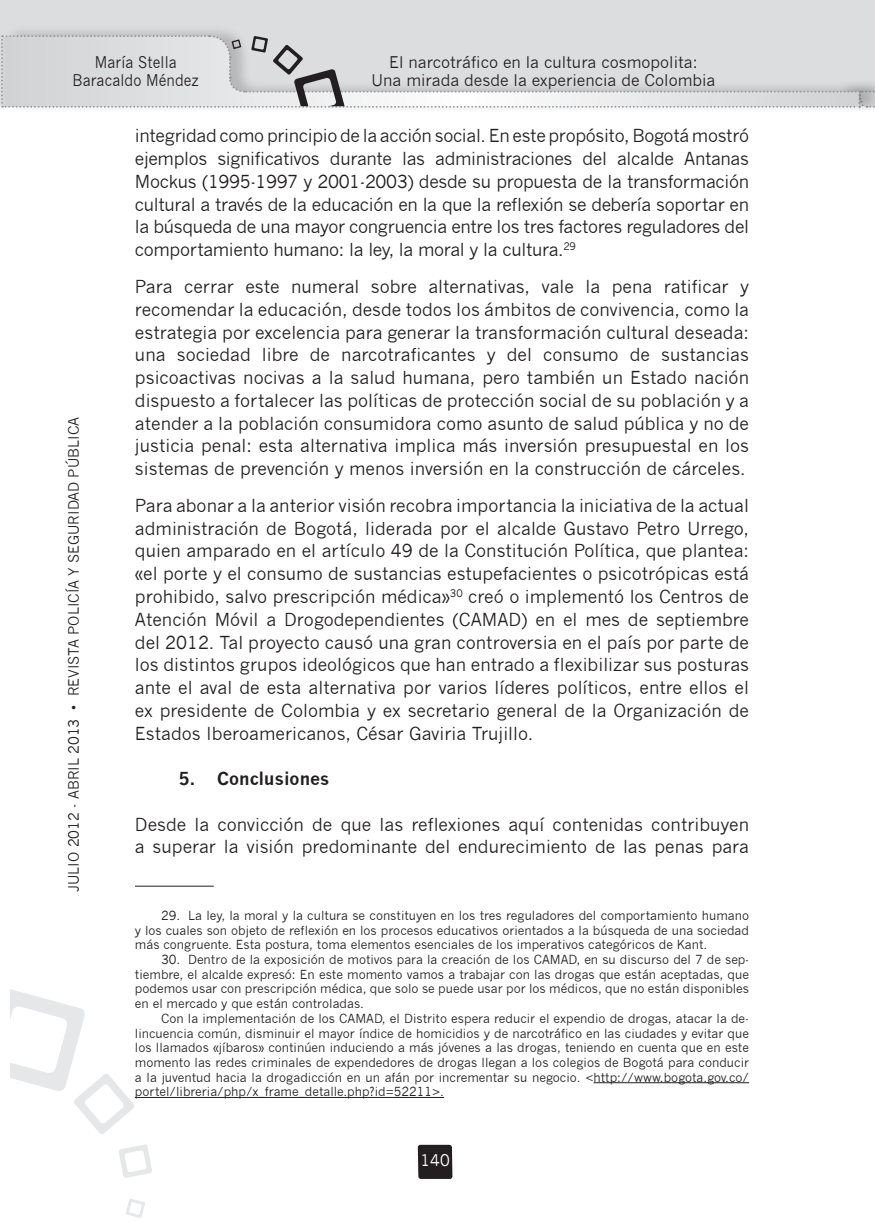
<style>
.page{position:relative;width:875px;height:1223px;background:#fff}
.page>*{position:absolute;margin:0;border:0;box-sizing:border-box;transform-origin:0 0}
.t1{font:17.5px/22.8px "News Gothic";color:#231f20;text-align:justify}
.t2{font:700 17.5px "News Gothic";color:#231f20}
.t3{font:15.75px/17.3px "News Gothic";color:#231f20;text-align:center}
.t4{font:15.75px/17.3px "News Gothic";color:#231f20;text-align:center;scale:.9 1}
.t5{font:15.75px "News Gothic";color:#fff}
.t6{font:14px "News Gothic";color:#231f20}
.t7{font:12.25px/14.7px "News Gothic";color:#231f20;text-align:justify}
.s1{font-style:inherit}
</style>
<div class="page">
<div style="left:0;top:0;width:859px;height:106px;background:#dcdddf"></div>
<div style="left:4px;top:23px;width:855px;height:90px;background:#231f20;opacity:.2"></div>
<svg style="left:10px;top:989px;width:124px;height:145px"></svg>
<svg style="left:119px;top:1144px;width:33px;height:33px"></svg>
<svg style="left:126px;top:1199px;width:19px;height:18px"></svg>
<svg style="left:418px;top:1144px;width:34px;height:34px"></svg>
<div style="left:859px;top:0;width:16px;height:106px;background:#dcdddf"></div>
<div style="left:859px;top:23px;width:16px;height:90px;background:#231f20;opacity:.2"></div>
<svg style="left:1px;top:34px;width:874px;height:75px"></svg>
<hr style="left:135px;top:885px;width:79px;height:1px;background:#231f20">
<hr style="left:593px;top:1082px;width:156px;height:1px;background:#231f20">
<hr style="left:135px;top:1096px;width:309px;height:1px;background:#231f20">
<p class="t4" style="left:73px;top:54px;width:142px">María Stella<br>Baracaldo Méndez</p>
<p class="t3" style="left:371px;top:54px;width:345px">El narcotráfico en la cultura cosmopolita:<br>Una mirada desde la experiencia de Colombia</p>
<p class="t6" style="left:66px;top:891px;width:476px;rotate:-90deg">JULIO 2012 - ABRIL 2013 • REVISTA POLICÍA Y SEGURIDAD PÚBLICA</p>
<p class="t1" style="left:135px;top:125px;width:616px">integridad como principio de la acción social. En este propósito, Bogotá mostró ejemplos significativos durante las administraciones del alcalde Antanas Mockus (1995-1997 y 2001-2003) desde su propuesta de la transformación cultural a través de la educación en la que la reflexión se debería soportar en la búsqueda de una mayor congruencia entre los tres factores reguladores del comportamiento humano: la ley, la moral y la cultura.<sup>29</sup></p>
<p class="t1" style="left:135px;top:275px;width:616px">Para cerrar este numeral sobre alternativas, vale la pena ratificar y recomendar la educación, desde todos los ámbitos de convivencia, como la estrategia por excelencia para generar la transformación cultural deseada: una sociedad libre de narcotraficantes y del consumo de sustancias psicoactivas nocivas a la salud humana, pero también un Estado nación dispuesto a fortalecer las políticas de protección social de su población y a atender a la población consumidora como asunto de salud pública y no de justicia penal: esta alternativa implica más inversión presupuestal en los sistemas de prevención y menos inversión en la construcción de cárceles.</p>
<p class="t1" style="left:135px;top:494px;width:616px">Para abonar a la anterior visión recobra importancia la iniciativa de la actual administración de Bogotá, liderada por el alcalde Gustavo Petro Urrego, quien amparado en el artículo 49 de la Constitución Política, que plantea: «el porte y el consumo de sustancias estupefacientes o psicotrópicas está prohibido, salvo prescripción médica»<sup>30</sup> creó o implementó los Centros de Atención Móvil a Drogodependientes (<span class="s1">CAMAD</span>) en el mes de septiembre del 2012. Tal proyecto causó una gran controversia en el país por parte de los distintos grupos ideológicos que han entrado a flexibilizar sus posturas ante el aval de esta alternativa por varios líderes políticos, entre ellos el ex presidente de Colombia y ex secretario general de la Organización de Estados Iberoamericanos, César Gaviria Trujillo.</p>
<p class="t2" style="left:179px;top:767px;width:152px">5. Conclusiones</p>
<p class="t1" style="left:135px;top:812px;width:615px">Desde la convicción de que las reflexiones aquí contenidas contribuyen a superar la visión predominante del endurecimiento de las penas para</p>
<p class="t7" style="left:135px;top:907px;width:615px;text-indent:26px">29. La ley, la moral y la cultura se constituyen en los tres reguladores del comportamiento humano y los cuales son objeto de reflexión en los procesos educativos orientados a la búsqueda de una sociedad más congruente. Esta postura, toma elementos esenciales de los imperativos categóricos de Kant.</p>
<p class="t7" style="left:135px;top:952px;width:616px;text-indent:26px">30. Dentro de la exposición de motivos para la creación de los <span class="s1">CAMAD</span>, en su discurso del 7 de sep&shy;tiembre, el alcalde expresó: En este momento vamos a trabajar con las drogas que están aceptadas, que podemos usar con prescripción médica, que solo se puede usar por los médicos, que no están disponibles en el mercado y que están controladas.</p>
<p class="t7" style="left:135px;top:1010px;width:616px;text-indent:26px">Con la implementación de los <span class="s1">CAMAD</span>, el Distrito espera reducir el expendio de drogas, atacar la de&shy;lincuencia común, disminuir el mayor índice de homicidios y de narcotráfico en las ciudades y evitar que los llamados «jíbaros» continúen induciendo a más jóvenes a las drogas, teniendo en cuenta que en este momento las redes criminales de expendedores de drogas llegan a los colegios de Bogotá para conducir a la juventud hacia la drogadicción en un afán por incrementar su negocio. &lt;http://www.bogota.gov.co/ portel/libreria/php/x_frame_detalle.php?id=52211&gt;.</p>
<p class="t5" style="left:420px;top:1150px;width:31px">140</p>
</div>
